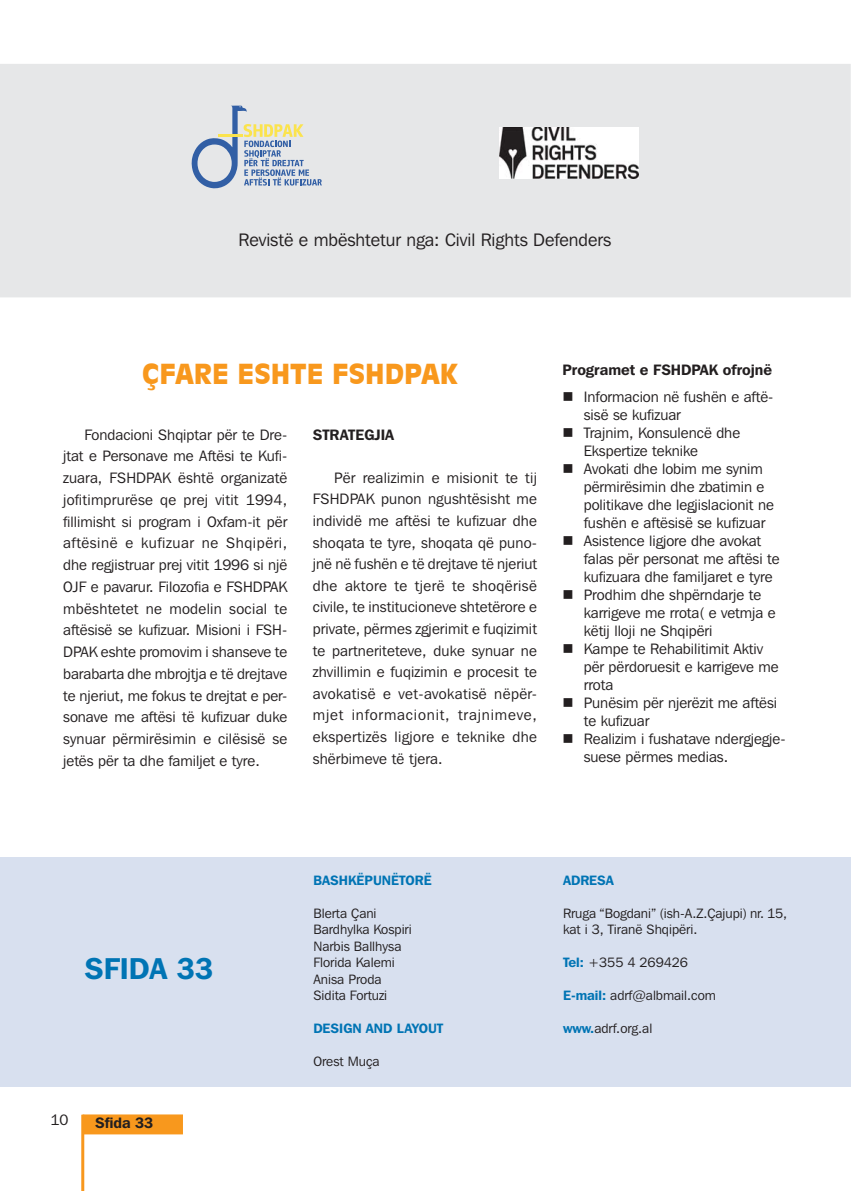
<style>
.page{position:relative;width:851px;height:1191px;background:#fff}
.page>*{position:absolute;margin:0;border:0;box-sizing:border-box;transform-origin:0 0}
.t1{font:600 30px "Franklin Gothic IT Cby BT";color:#0074b4}
.t2{font:900 27px "Incised 901 BT";color:#f8981d}
.t3{font:18px "Franklin Gothic IT Cby BT";color:#231f20}
.t4{font:15px/21.8px "Franklin Gothic IT Cby BT";color:#231f20}
.t5{font:600 15px "Franklin Gothic IT Cby BT";color:#231f20}
.t6{font:13.5px/16.5px "Franklin Gothic IT Cby BT";color:#231f20}
.t7{font:600 13.5px "Franklin Gothic IT Cby BT";color:#0074b4}
.s1{font-weight:600;color:#0074b4}
</style>
<div class="page">
<hr style="left:81px;top:1114px;width:3px;height:76px;background:#f8981d">
<div style="left:83px;top:1115px;width:99px;height:18px;background:#f8981d"></div>
<div style="left:82px;top:1114px;width:101px;height:20px;border:2px solid #f8981d"></div>
<div style="left:1px;top:65px;width:848px;height:232px;background:#e6e7e8"></div>
<div style="left:0;top:64px;width:850px;height:233px;border:2px solid #e6e7e8"></div>
<div style="left:1px;top:857px;width:849px;height:230px;background:#d8e0ef"></div>
<svg style="left:192px;top:106px;width:130px;height:82px"></svg>
<hr style="left:218px;top:134px;width:25px;height:3px;background:#fbe34d">
<img style="left:499px;top:127px;width:139px;height:52px">
<p class="t3" style="left:238px;top:233px;width:374px">Revistë e mbështetur nga: Civil Rights Defenders</p>
<h2 class="t2" style="left:142px;top:357px;width:317px">ÇFARE ESHTE FSHDPAK</h2>
<p class="t5" style="left:562px;top:364px;width:211px">Programet e FSHDPAK ofrojnë</p>
<p class="t4" style="left:583px;top:389px;width:191px;line-height:18px;text-indent:-21px">■ Informacion në fushën e aftë&shy;sisë se kufizuar</p>
<p class="t4" style="left:583px;top:425px;width:158px;line-height:18px;text-indent:-21px">■ Trajnim, Konsulencë dhe<br>Ekspertize teknike</p>
<p class="t4" style="left:583px;top:461px;width:192px;line-height:18px;text-indent:-21px">■ Avokati dhe lobim me synim përmirësimin dhe zbatimin e politikave dhe legjislacionit ne fushën e aftësisë se kufizuar</p>
<p class="t4" style="left:583px;top:533px;width:197px;line-height:18px;text-indent:-21px">■ Asistence ligjore dhe avokat falas për personat me aftësi te kufizuara dhe familjaret e tyre</p>
<p class="t4" style="left:583px;top:587px;width:193px;line-height:18px;text-indent:-21px">■ Prodhim dhe shpërndarje te karrigeve me rrota( e vetmja e këtij lloji ne Shqipëri</p>
<p class="t4" style="left:583px;top:641px;width:196px;line-height:18px;text-indent:-21px">■ Kampe te Rehabilitimit Aktiv për përdoruesit e karrigeve me rrota</p>
<p class="t4" style="left:583px;top:695px;width:195px;line-height:18px;text-indent:-21px">■ Punësim për njerëzit me aftësi te kufizuar</p>
<p class="t4" style="left:583px;top:731px;width:203px;line-height:18px;text-indent:-21px">■ Realizim i fushatave ndergjegje&shy;suese përmes medias.</p>
<p class="t4" style="left:63px;top:425px;width:225px;text-align:justify;text-indent:21px">Fondacioni Shqiptar për te Dre&shy;jtat e Personave me Aftësi te Kufi&shy;zuara, FSHDPAK është organizatë jofitimprurëse qe prej vitit 1994, fillimisht si program i Oxfam-it për aftësinë e kufizuar ne Shqipëri, dhe regjistruar prej vitit 1996 si një OJF e pavarur. Filozofia e FSHDPAK mbështetet ne modelin social te aftësisë se kufizuar. Misioni i FSH-DPAK eshte promovim i shanseve te barabarta dhe mbrojtja e të drejtave te njeriut, me fokus te drejtat e per&shy;sonave me aftësi të kufizuar duke synuar përmirësimin e cilësisë se jetës për ta dhe familjet e tyre.</p>
<p class="t5" style="left:313px;top:429px;width:83px">STRATEGJIA</p>
<p class="t4" style="left:313px;top:468px;width:226px;text-align:justify;text-indent:21px">Për realizimin e misionit te tij FSHDPAK punon ngushtësisht me individë me aftësi te kufizuar dhe shoqata te tyre, shoqata që puno&shy;jnë në fushën e të drejtave të njeriut dhe aktore te tjerë te shoqërisë civile, te institucioneve shtetërore e private, përmes zgjerimit e fuqizimit te partneriteteve, duke synuar ne zhvillimin e fuqizimin e procesit te avokatisë e vet-avokatisë nëpër&shy;mjet informacionit, trajnimeve, ekspertizës ligjore e teknike dhe shërbimeve të tjera.</p>
<h1 class="t1" style="left:84px;top:956px;width:130px">SFIDA 33</h1>
<p class="t4" style="left:51px;top:1111px;width:19px">10</p>
<p class="t5" style="left:95px;top:1116px;width:60px">Sfida 33</p>
<p class="t7" style="left:313px;top:874px;width:120px">BASHKËPUNËTORË</p>
<p class="t6" style="left:313px;top:906px;width:100px">Blerta Çani<br>Bardhylka Kospiri<br>Narbis Ballhysa<br>Florida Kalemi<br>Anisa Proda<br>Sidita Fortuzi</p>
<p class="t7" style="left:313px;top:1023px;width:131px">DESIGN AND LAYOUT</p>
<p class="t6" style="left:313px;top:1054px;width:68px">Orest Muça</p>
<p class="t7" style="left:563px;top:874px;width:53px">ADRESA</p>
<p class="t6" style="left:563px;top:906px;width:226px">Rruga “Bogdani” (ish-A.Z.Çajupi) nr. 15, kat i 3, Tiranë Shqipëri.</p>
<p class="t6" style="left:563px;top:955px;width:126px"><span class="s1">Tel:</span> +355 4 269426</p>
<p class="t6" style="left:563px;top:988px;width:154px"><span class="s1">E-mail:</span> adrf@albmail.com</p>
<p class="t6" style="left:563px;top:1021px;width:91px"><span class="s1">www.</span>adrf.org.al</p>
</div>
